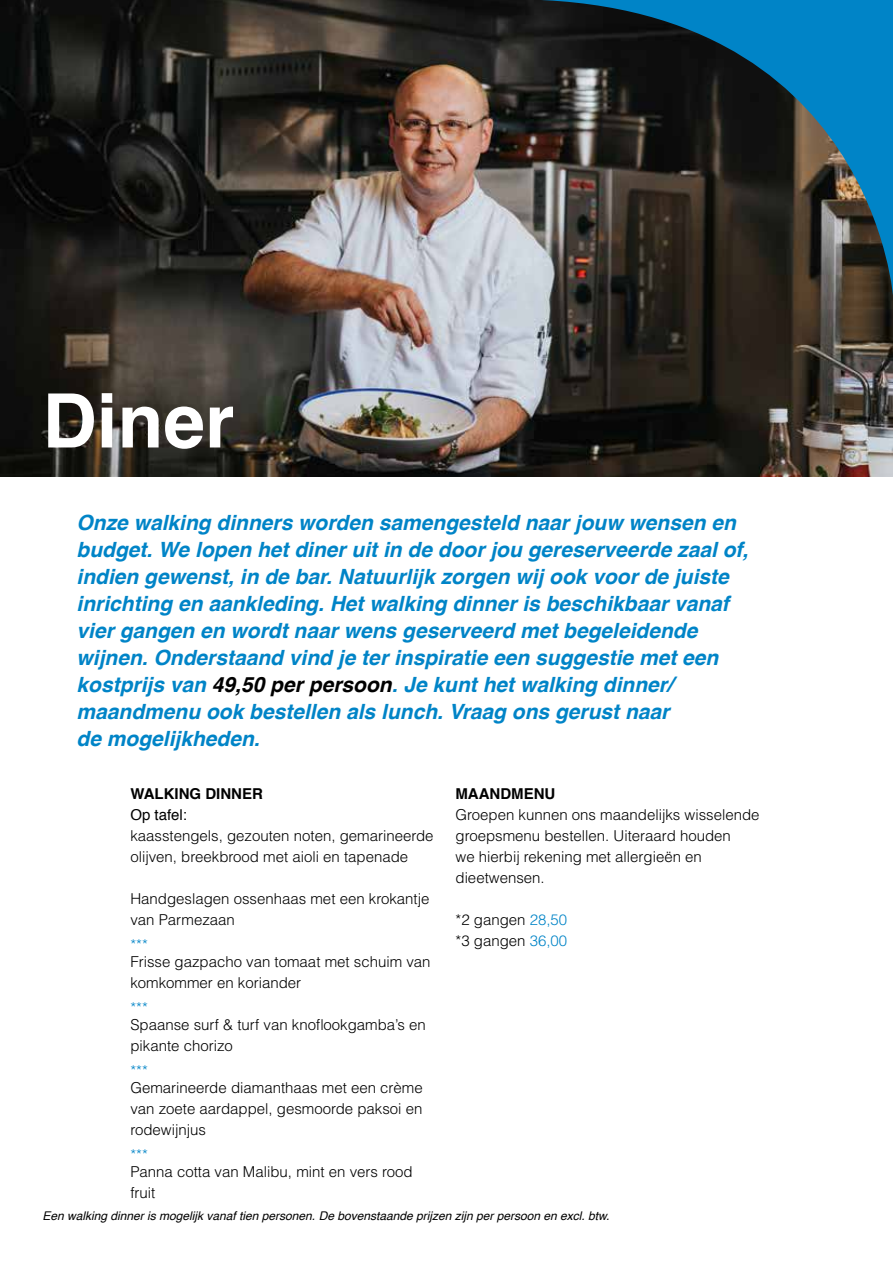
<style>
.page{position:relative;width:893px;height:1263px;background:#fff}
.page>*{position:absolute;margin:0;border:0;box-sizing:border-box;transform-origin:0 0}
.t1{font:700 75px "Helvetica";color:#fff}
.t2{font:italic 700 21px/27px "Helvetica";color:#0084c7}
.t3{font:300 15px/21px "Helvetica";color:#000}
.t4{font:700 15px "Helvetica";color:#000}
.t5{font:300 15px "Helvetica";color:#0084c7}
.t6{font:15px "Helvetica";color:#000}
.t7{font:italic 12px "Helvetica";color:#000}
.s1{color:#000}
.s2{color:#0084c7}
</style>
<div class="page">
<img style="left:0;top:0;width:893px;height:476px">
<svg style="left:511px;top:0;width:382px;height:310px"></svg>
<h1 class="t1" style="left:43px;top:390px;width:193px">Diner</h1>
<p class="t2" style="left:77px;top:511px;width:673px">Onze walking dinners worden samengesteld naar jouw wensen en budget. We lopen het diner uit in de door jou gereserveerde zaal of, indien gewenst, in de bar. Natuurlijk zorgen wij ook voor de juiste inrichting en aankleding. Het walking dinner is beschikbaar vanaf vier gangen en wordt naar wens geserveerd met begeleidende wijnen. Onderstaand vind je ter inspiratie een suggestie met een kostprijs van <span class="s1">49,50 per persoon</span>. Je kunt het walking dinner/ maandmenu ook bestellen als lunch. Vraag ons gerust naar<br>de mogelijkheden.</p>
<p class="t4" style="left:130px;top:787px;width:134px">WALKING DINNER</p>
<p class="t6" style="left:130px;top:808px;width:58px">Op tafel:</p>
<p class="t3" style="left:130px;top:825px;width:305px">kaasstengels, gezouten noten, gemarineerde olijven, breekbrood met aioli en tapenade</p>
<p class="t3" style="left:130px;top:888px;width:301px">Handgeslagen ossenhaas met een krokantje van Parmezaan</p>
<p class="t5" style="left:130px;top:935px;width:19px">***</p>
<p class="t3" style="left:130px;top:951px;width:302px">Frisse gazpacho van tomaat met schuim van komkommer en koriander</p>
<p class="t5" style="left:130px;top:998px;width:19px">***</p>
<p class="t3" style="left:130px;top:1014px;width:297px">Spaanse surf &amp; turf van knoflookgamba’s en pikante chorizo</p>
<p class="t5" style="left:130px;top:1061px;width:19px">***</p>
<p class="t3" style="left:130px;top:1077px;width:294px;text-align:justify">Gemarineerde diamanthaas met een crème van zoete aardappel, gesmoorde paksoi en rodewijnjus</p>
<p class="t5" style="left:130px;top:1145px;width:19px">***</p>
<p class="t3" style="left:130px;top:1161px;width:284px">Panna cotta van Malibu, mint en vers rood fruit</p>
<p class="t4" style="left:455px;top:787px;width:101px">MAANDMENU</p>
<p class="t3" style="left:455px;top:804px;width:306px">Groepen kunnen ons maandelijks wisselende groepsmenu bestellen. Uiteraard houden<br>we hierbij rekening met allergieën en dieetwensen.</p>
<p class="t3" style="left:455px;top:909px;width:113px">*2 gangen <span class="s2">28,50 </span>*3 gangen <span class="s2">36,00</span></p>
<p class="t7" style="left:43px;top:1211px;width:569px">Een walking dinner is mogelijk vanaf tien personen. De bovenstaande prijzen zijn per persoon en excl. btw.</p>
</div>
